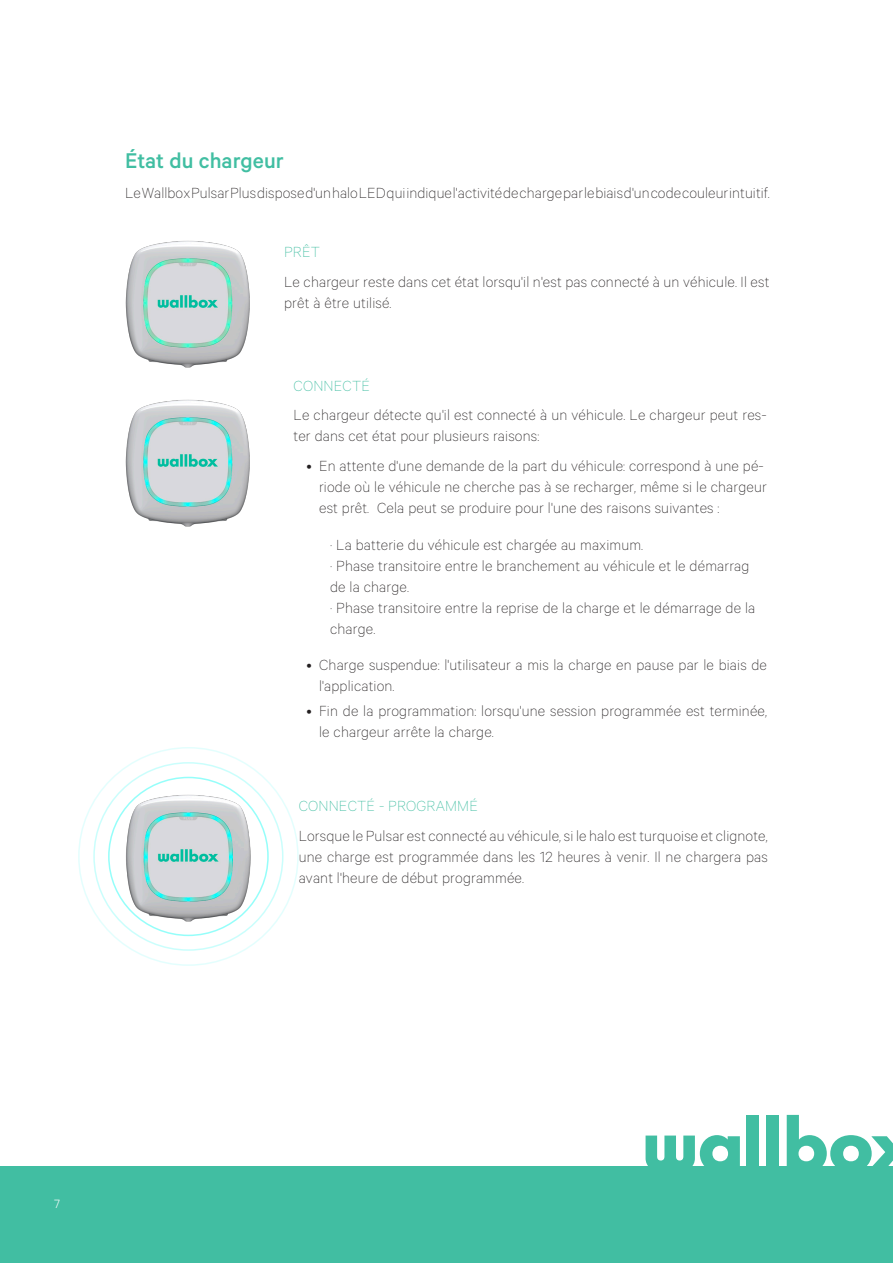
<style>
.page{position:relative;width:893px;height:1263px;background:#fff}
.page>*{position:absolute;margin:0;border:0;box-sizing:border-box;transform-origin:0 0}
.titulos{font:500 24px "Calibre";color:#41bea2}
.indice{font:100 16.5px/21px "Calibre";letter-spacing:.01em;color:#231f20}
.indice-2{font:100 16.5px "Calibre";letter-spacing:.01em;color:#41bea2}
.t1{font:300 13.5px "Calibre";color:#fff}
</style>
<div class="page">
<div style="left:0;top:1167px;width:893px;height:96px;background:#41bea2"></div>
<svg style="left:646px;top:1135px;width:94px;height:32px"></svg>
<div style="left:747px;top:1115px;width:12px;height:56px;background:#41bea2"></div>
<div style="left:767px;top:1115px;width:12px;height:56px;background:#41bea2"></div>
<svg style="left:787px;top:1115px;width:106px;height:52px"></svg>
<img style="left:125px;top:240px;width:125px;height:128px">
<img style="left:125px;top:399px;width:125px;height:128px">
<img style="left:92px;top:785px;width:191px;height:144px">
<p class="titulos" style="left:125px;top:147px;width:160px">État du chargeur</p>
<p class="indice" style="left:125px;top:181px;width:646px">Le Wallbox Pulsar Plus dispose d'un halo LED qui indique l'activité de charge par le biais d'un code couleur intuitif.</p>
<p class="indice-2" style="left:284px;top:243px;width:37px">PRÊT</p>
<p class="indice" style="left:284px;top:271px;width:487px">Le chargeur reste dans cet état lorsqu'il n'est pas connecté à un véhicule. Il est prêt à être utilisé.</p>
<p class="indice-2" style="left:294px;top:376px;width:78px">CONNECTÉ</p>
<p class="indice" style="left:294px;top:404px;width:475px">Le chargeur détecte qu'il est connecté à un véhicule. Le chargeur peut res&shy;ter dans cet état pour plusieurs raisons:</p>
<p class="indice" style="left:319px;top:454px;width:449px;text-indent:-13px">• En attente d'une demande de la part du véhicule: correspond à une pé&shy;riode où le véhicule ne cherche pas à se recharger, même si le chargeur est prêt. Cela peut se produire pour l'une des raisons suivantes :</p>
<p class="indice" style="left:330px;top:534px;width:427px">· La batterie du véhicule est chargée au maximum.<br>· Phase transitoire entre le branchement au véhicule et le démarrag de la charge.<br>· Phase transitoire entre la reprise de la charge et le démarrage de la charge.</p>
<p class="indice" style="left:319px;top:654px;width:449px;text-indent:-13px">• Charge suspendue: l'utilisateur a mis la charge en pause par le biais de l'application.</p>
<p class="indice" style="left:319px;top:700px;width:450px;text-indent:-13px">• Fin de la programmation: lorsqu'une session programmée est terminée, le chargeur arrête la charge.</p>
<p class="indice-2" style="left:299px;top:796px;width:181px">CONNECTÉ - PROGRAMMÉ</p>
<p class="indice" style="left:299px;top:824px;width:471px;text-align:justify">Lorsque le Pulsar est connecté au véhicule, si le halo est turquoise et clignote, une charge est programmée dans les 12 heures à venir. Il ne chargera pas avant l'heure de début programmée.</p>
<p class="t1" style="left:54px;top:1195px;width:7px">7</p>
</div>
